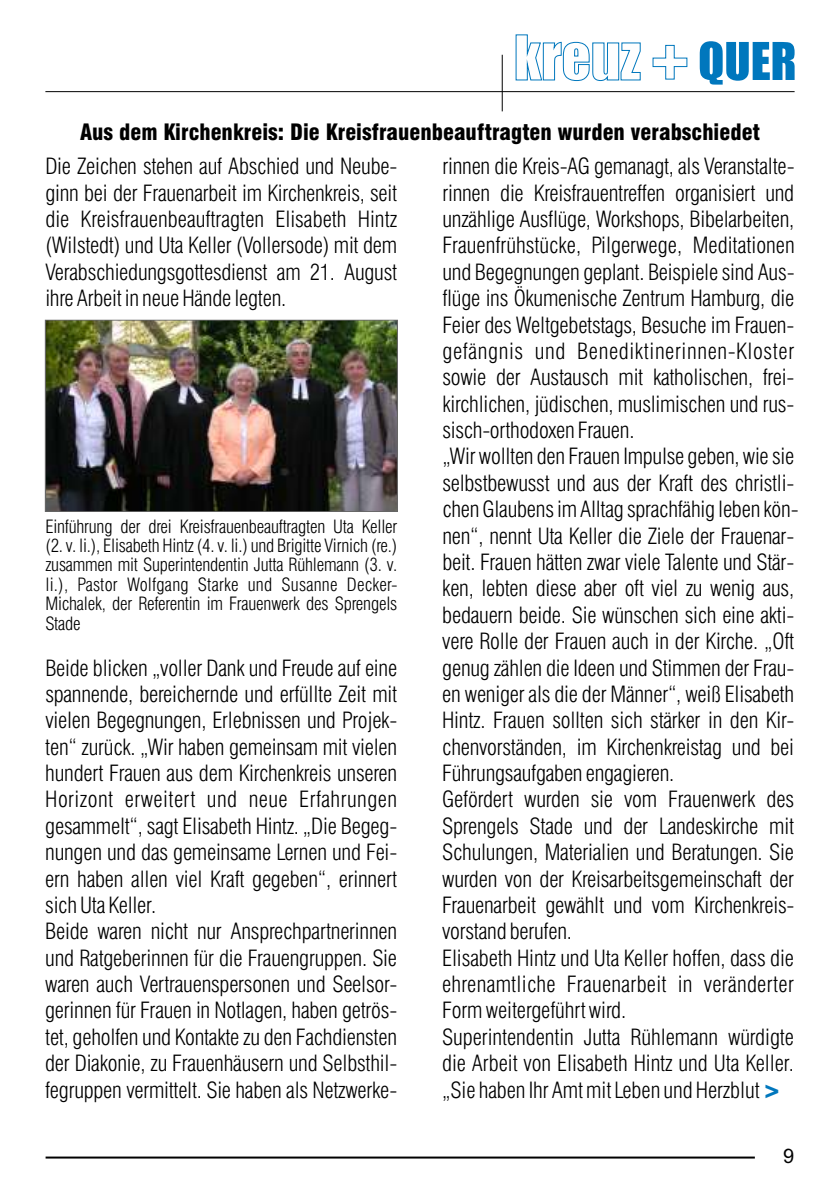
<style>
.page{position:relative;width:840px;height:1191px;background:#fff}
.page>*{position:absolute;margin:0;border:0;box-sizing:border-box;transform-origin:0 0}
.t1{font:300 condensed 22px/26.4px "Swiss 721 BT";letter-spacing:-.01em;color:#000}
.t2{font:900 condensed 22px "Swiss 721 BT";color:#000}
.t3{font:20px "Arial";color:#000}
.t4{font:300 condensed 18px/19.4px "Swiss 721 BT";letter-spacing:-.01em;color:#000;text-align:justify}
.s1{font-weight:900;color:#0077bd}
</style>
<div class="page">
<img style="left:47px;top:322px;width:348px;height:187px">
<div style="left:45px;top:320px;width:352px;height:191px;border:1px solid #666"></div>
<hr style="left:46px;top:1156px;width:708px;height:2px;background:#000">
<hr style="left:45px;top:91px;width:749px;height:1px;background:#000">
<hr style="left:501px;top:55px;width:1px;height:56px;background:#000">
<svg style="left:699px;top:41px;width:95px;height:44px"></svg>
<svg style="left:652px;top:45px;width:35px;height:35px"></svg>
<svg style="left:515px;top:34px;width:125px;height:47px"></svg>
<p class="t2" style="left:80px;top:124px;width:681px">Aus dem Kirchenkreis: Die Kreisfrauenbeauftragten wurden verabschiedet</p>
<p class="t1" style="left:45px;top:155px;width:353px;text-align:justify">Die Zeichen stehen auf Abschied und Neube&shy;ginn bei der Frauenarbeit im Kirchenkreis, seit die Kreisfrauenbeauftragten Elisabeth Hintz (Wilstedt) und Uta Keller (Vollersode) mit dem Verabschiedungsgottesdienst am 21. August ihre Arbeit in neue Hände legten.</p>
<p class="t4" style="left:45px;top:518px;width:353px">Einführung der drei Kreisfrauenbeauftragten Uta Keller (2. v. li.), Elisabeth Hintz (4. v. li.) und Brigitte Virnich (re.) zusammen mit Superintendentin Jutta Rühlemann (3. v. li.), Pastor Wolfgang Starke und Susanne Decker-Michalek, der Referentin im Frauenwerk des Sprengels Stade</p>
<p class="t1" style="left:45px;top:656px;width:353px">Beide blicken „voller Dank und Freude auf eine spannende, bereichernde und erfüllte Zeit mit vielen Begegnungen, Erlebnissen und Projek&shy;ten“ zurück. „Wir haben gemeinsam mit vielen hundert Frauen aus dem Kirchenkreis unseren Horizont erweitert und neue Erfahrungen gesammelt“, sagt Elisabeth Hintz. „Die Begeg&shy;nungen und das gemeinsame Lernen und Fei&shy;ern haben allen viel Kraft gegeben“, erinnert sich Uta Keller.<br>Beide waren nicht nur Ansprechpartnerinnen und Ratgeberinnen für die Frauengruppen. Sie waren auch Vertrauenspersonen und Seelsor&shy;gerinnen für Frauen in Notlagen, haben getrös&shy;tet, geholfen und Kontakte zu den Fachdiensten der Diakonie, zu Frauenhäusern und Selbsthil&shy;fegruppen vermittelt. Sie haben als Netzwerke-</p>
<p class="t1" style="left:442px;top:155px;width:357px">rinnen die Kreis-AG gemanagt, als Veranstalte&shy;rinnen die Kreisfrauentreffen organisiert und unzählige Ausflüge, Workshops, Bibelarbeiten, Frauenfrühstücke, Pilgerwege, Meditationen und Begegnungen geplant. Beispiele sind Aus&shy;flüge ins Ökumenische Zentrum Hamburg, die Feier des Weltgebetstags, Besuche im Frauen&shy;gefängnis und Benediktinerinnen-Kloster sowie der Austausch mit katholischen, frei&shy;kirchlichen, jüdischen, muslimischen und rus&shy;sisch-orthodoxen Frauen.<br>„Wir wollten den Frauen Impulse geben, wie sie selbstbewusst und aus der Kraft des christli&shy;chen Glaubens im Alltag sprachfähig leben kön&shy;nen“, nennt Uta Keller die Ziele der Frauenar&shy;beit. Frauen hätten zwar viele Talente und Stär&shy;ken, lebten diese aber oft viel zu wenig aus, bedauern beide. Sie wünschen sich eine akti&shy;vere Rolle der Frauen auch in der Kirche. „Oft genug zählen die Ideen und Stimmen der Frau&shy;en weniger als die der Männer“, weiß Elisabeth Hintz. Frauen sollten sich stärker in den Kir&shy;chenvorständen, im Kirchenkreistag und bei Führungsaufgaben engagieren.<br>Gefördert wurden sie vom Frauenwerk des Sprengels Stade und der Landeskirche mit Schulungen, Materialien und Beratungen. Sie wurden von der Kreisarbeitsgemeinschaft der Frauenarbeit gewählt und vom Kirchenkreis&shy;vorstand berufen.<br>Elisabeth Hintz und Uta Keller hoffen, dass die ehrenamtliche Frauenarbeit in veränderter Form weitergeführt wird.<br>Superintendentin Jutta Rühlemann würdigte die Arbeit von Elisabeth Hintz und Uta Keller. „Sie haben Ihr Amt mit Leben und Herzblut <span class="s1">&gt;</span></p>
<p class="t3" style="left:782px;top:1148px;width:13px">9</p>
</div>
